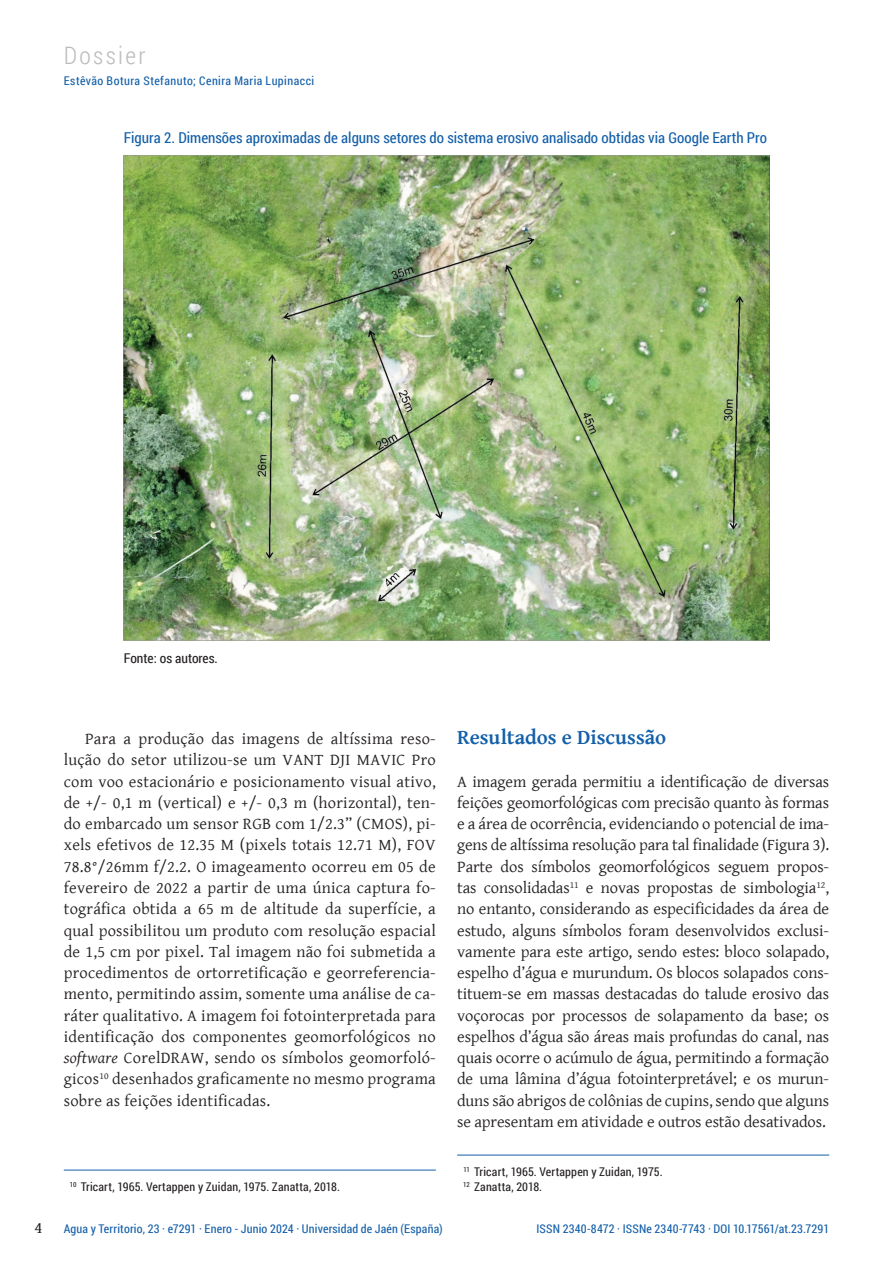
<style>
.page{position:relative;width:893px;height:1263px;background:#fff}
.page>*{position:absolute;margin:0;border:0;box-sizing:border-box;transform-origin:0 0}
.t1{font:300 24px "Roboto Condensed";letter-spacing:.1em;color:#bcbcbb}
.Article_-_H4{font:700 21px "Gentium Basic";color:#135fa9}
.Article_-_P_-_No_Ide{font:16.5px/21.3px "Gentium Basic";letter-spacing:-.005em;color:#231f20;text-align:justify}
.Article_-_P_-_Ident{font:16.5px/21.3px "Gentium Basic";letter-spacing:.015em;color:#231f20;text-align:justify}
.t2{font:16.5px "Gentium Book Basic";color:#231f20}
.Figure_Caption{font:15px "Roboto Condensed";color:#135fa9}
.Figure_Source{font:13.5px "Roboto Condensed";color:#231f20}
.t3{font:12px "Roboto Condensed";letter-spacing:.015em;color:#135fa9}
.Footnotes_Rule{font:12px "Roboto Condensed";letter-spacing:.015em;color:#231f20}
.t4{font:12px "Roboto Condensed";letter-spacing:.035em;color:#135fa9}
.Footnotes{font:12px "Roboto Condensed";letter-spacing:.01em;color:#231f20}
.s1{font-style:italic}
</style>
<div class="page">
<img style="left:124px;top:156px;width:645px;height:484px">
<hr style="left:64px;top:1170px;width:372px;height:1px;background:#135fa9">
<hr style="left:457px;top:1155px;width:372px;height:1px;background:#135fa9">
<h1 class="t1" style="left:64px;top:39px;width:83px">Dossier</h1>
<p class="t4" style="left:64px;top:72px;width:252px">Estêvão Botura Stefanuto; Cenira Maria Lupinacci</p>
<p class="Figure_Caption" style="left:124px;top:128px;width:645px">Figura 2. Dimensões aproximadas de alguns setores do sistema erosivo analisado obtidas via Google Earth Pro</p>
<p class="Figure_Source" style="left:124px;top:649px;width:96px">Fonte: os autores.</p>
<p class="Article_-_P_-_Ident" style="left:64px;top:728px;width:374px;text-indent:21px">Para a produção das imagens de altíssima reso&shy;lução do setor utilizou-se um VANT DJI MAVIC Pro com voo estacionário e posicionamento visual ativo, de +/- 0,1 m (vertical) e +/- 0,3 m (horizontal), ten&shy;do embarcado um sensor RGB com 1/2.3” (CMOS), pi&shy;xels efetivos de 12.35 M (pixels totais 12.71 M), FOV 78.8°/26mm f/2.2. O imageamento ocorreu em 05 de fevereiro de 2022 a partir de uma única captura fo&shy;tográfica obtida a 65 m de altitude da superfície, a qual possibilitou um produto com resolução espacial de 1,5 cm por pixel. Tal imagem não foi submetida a procedimentos de ortorretificação e georreferencia&shy;mento, permitindo assim, somente uma análise de ca&shy;ráter qualitativo. A imagem foi fotointerpretada para identificação dos componentes geomorfológicos no <span class="s1">software</span> CorelDRAW, sendo os símbolos geomorfoló&shy;gicos<sup>10</sup> desenhados graficamente no mesmo programa sobre as feições identificadas.</p>
<p class="Article_-_H4" style="left:457px;top:721px;width:211px">Resultados e Discussão</p>
<p class="Article_-_P_-_No_Ide" style="left:457px;top:770px;width:374px">A imagem gerada permitiu a identificação de diversas feições geomorfológicas com precisão quanto às formas e a área de ocorrência, evidenciando o potencial de ima&shy;gens de altíssima resolução para tal finalidade (Figura 3).<br>Parte dos símbolos geomorfológicos seguem propos&shy;tas consolidadas<sup>11</sup> e novas propostas de simbologia<sup>12</sup>, no entanto, considerando as especificidades da área de estudo, alguns símbolos foram desenvolvidos exclusi&shy;vamente para este artigo, sendo estes: bloco solapado, espelho d’água e murundum. Os blocos solapados cons&shy;tituem-se em massas destacadas do talude erosivo das voçorocas por processos de solapamento da base; os espelhos d’água são áreas mais profundas do canal, nas quais ocorre o acúmulo de água, permitindo a formação de uma lâmina d’água fotointerpretável; e os murun&shy;duns são abrigos de colônias de cupins, sendo que alguns se apresentam em atividade e outros estão desativados.</p>
<p class="Footnotes_Rule" style="left:70px;top:1178px;width:272px"><sup>10</sup> Tricart, 1965. Vertappen y Zuidan, 1975. Zanatta, 2018.</p>
<p class="Footnotes_Rule" style="left:463px;top:1163px;width:201px"><sup>11</sup> Tricart, 1965. Vertappen y Zuidan, 1975.</p>
<p class="Footnotes" style="left:463px;top:1178px;width:80px"><sup>12</sup> Zanatta, 2018.</p>
<p class="t2" style="left:35px;top:1215px;width:9px">4</p>
<p class="t3" style="left:64px;top:1220px;width:380px">Agua y Territorio, 23 · e7291 · Enero - Junio 2024 · Universidad de Jaén (España)</p>
<p class="t3" style="left:536px;top:1220px;width:294px">ISSN 2340-8472 · ISSNe 2340-7743 · DOI 10.17561/at.23.7291</p>
</div>
